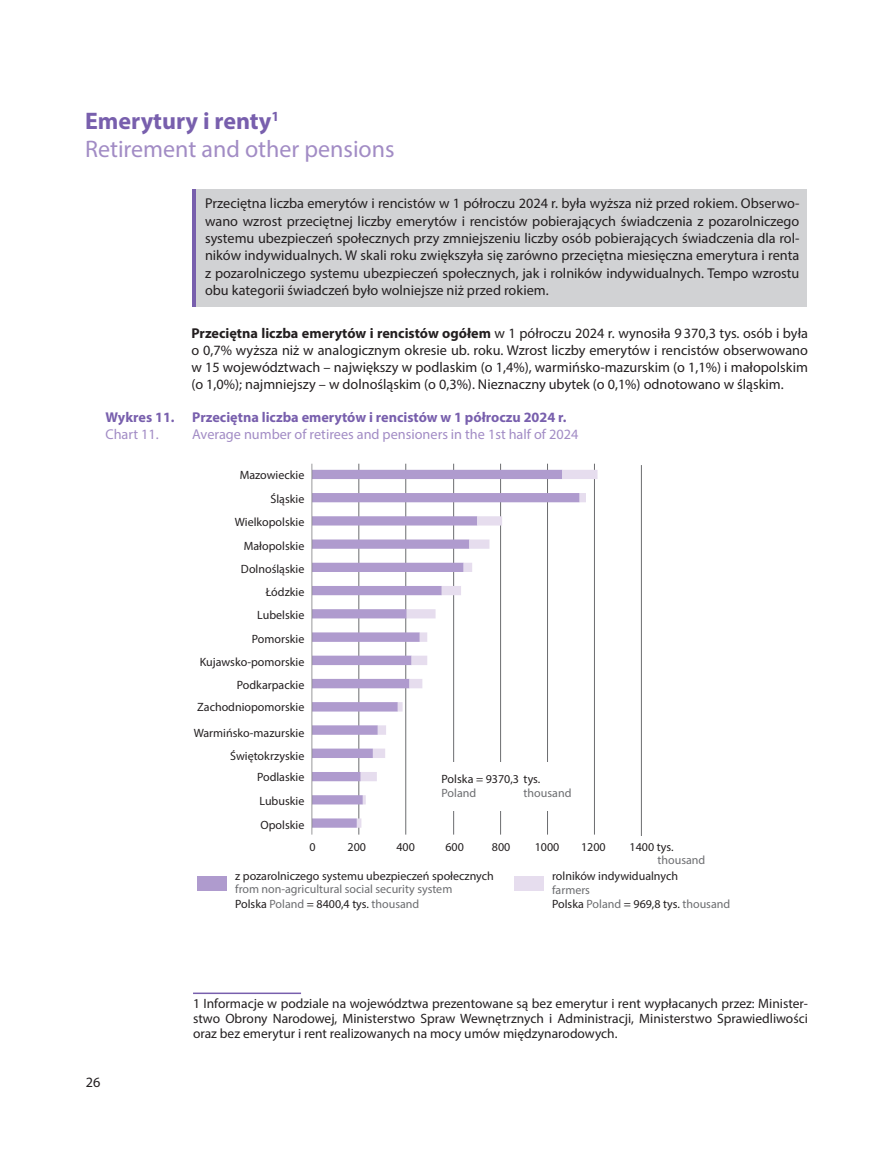
<style>
.page{position:relative;width:893px;height:1149px;background:#fff}
.page>*{position:absolute;margin:0;border:0;box-sizing:border-box;transform-origin:0 0}
.TYTUŁ_ENG{font:24px "Myriad Pro";color:#a28cc5}
.TYTUŁY_PL{font:700 24px "Myriad Pro";color:#785fad}
.TEKST_PL{font:14.25px/17.2px "Myriad Pro";color:#231f20;text-align:justify}
.mapy_wykresy_tabele_PL{font:700 14.25px "Myriad Pro";color:#785fad}
.mapy_wykresy_tabele_PL-2{font:14.25px "Myriad Pro";color:#a28cc5}
.mapy_wykresy_tabele_ENG{font:14.25px "Myriad Pro";color:#a28cc5}
.Przypis{font:13.5px/15px "Myriad Pro";color:#231f20;text-align:justify}
.t1{font:12px/13.5px "Myriad Pro";color:#231f20}
.t2{font:12px "Myriad Pro";color:#6c6d70}
.s1{font-weight:700}
.s2{color:#6c6d70}
</style>
<div class="page">
<div style="left:192px;top:189px;width:5px;height:118px;background:#785fad"></div>
<div style="left:197px;top:189px;width:610px;height:118px;background:#d1d2d4"></div>
<hr style="left:193px;top:992px;width:108px;height:1px;background:#785fad">
<hr style="left:641px;top:465px;width:1px;height:370px;background:#6c6d70">
<hr style="left:594px;top:463px;width:1px;height:371px;background:#6c6d70">
<hr style="left:547px;top:463px;width:1px;height:371px;background:#6c6d70">
<hr style="left:500px;top:463px;width:1px;height:371px;background:#6c6d70">
<hr style="left:453px;top:463px;width:1px;height:371px;background:#6c6d70">
<hr style="left:405px;top:463px;width:1px;height:371px;background:#6c6d70">
<hr style="left:359px;top:463px;width:1px;height:371px;background:#6c6d70">
<svg style="left:313px;top:469px;width:44px;height:358px"></svg>
<svg style="left:357px;top:469px;width:240px;height:358px"></svg>
<hr style="left:312px;top:463px;width:1px;height:371px;background:#6c6d70">
<div style="left:434px;top:761px;width:138px;height:49px;background:#fff"></div>
<div style="left:197px;top:875px;width:30px;height:15px;background:#af9bce"></div>
<div style="left:514px;top:875px;width:30px;height:15px;background:#e6ddee"></div>
<p class="TYTUŁY_PL" style="left:85px;top:105px;width:196px">Emerytury i renty<sup>1</sup></p>
<p class="TYTUŁ_ENG" style="left:85px;top:134px;width:311px">Retirement and other pensions</p>
<p class="TEKST_PL" style="left:205px;top:195px;width:596px">Przeciętna liczba emerytów i rencistów w 1 półroczu 2024 r. była wyższa niż przed rokiem. Obserwo&shy;wano wzrost przeciętnej liczby emerytów i rencistów pobierających świadczenia z pozarolniczego systemu ubezpieczeń społecznych przy zmniejszeniu liczby osób pobierających świadczenia dla rol&shy;ników indywidualnych. W skali roku zwiększyła się zarówno przeciętna miesięczna emerytura i renta z pozarolniczego systemu ubezpieczeń społecznych, jak i rolników indywidualnych. Tempo wzrostu obu kategorii świadczeń było wolniejsze niż przed rokiem.</p>
<p class="mapy_wykresy_tabele_PL" style="left:105px;top:407px;width:71px">Wykres 11.</p>
<p class="mapy_wykresy_tabele_ENG" style="left:105px;top:425px;width:55px">Chart 11.</p>
<p class="TEKST_PL" style="left:191px;top:324px;width:618px"><span class="s1">Przeciętna liczba emerytów i rencistów ogółem</span> w 1 półroczu 2024 r. wynosiła 9 370,3 tys. osób i była o 0,7% wyższa niż w analogicznym okresie ub. roku. Wzrost liczby emerytów i rencistów obserwowano w 15 województwach – największy w podlaskim (o 1,4%), warmińsko-mazurskim (o 1,1%) i małopolskim (o 1,0%); najmniejszy – w dolnośląskim (o 0,3%). Nieznaczny ubytek (o 0,1%) odnotowano w śląskim.</p>
<p class="mapy_wykresy_tabele_PL" style="left:192px;top:407px;width:376px">Przeciętna liczba emerytów i rencistów w 1 półroczu 2024 r.</p>
<p class="mapy_wykresy_tabele_PL-2" style="left:192px;top:425px;width:388px">Average number of retirees and pensioners in the 1st half of 2024</p>
<p class="t1" style="left:240px;top:468px;width:66px">Mazowieckie</p>
<p class="t1" style="left:271px;top:491px;width:35px">Śląskie</p>
<p class="t1" style="left:235px;top:515px;width:71px">Wielkopolskie</p>
<p class="t1" style="left:244px;top:538px;width:62px">Małopolskie</p>
<p class="t1" style="left:241px;top:561px;width:65px">Dolnośląskie</p>
<p class="t1" style="left:266px;top:584px;width:40px">Łódzkie</p>
<p class="t1" style="left:257px;top:607px;width:49px">Lubelskie</p>
<p class="t1" style="left:252px;top:631px;width:54px">Pomorskie</p>
<p class="t1" style="left:200px;top:654px;width:106px">Kujawsko-pomorskie</p>
<p class="t1" style="left:237px;top:677px;width:69px">Podkarpackie</p>
<p class="t1" style="left:197px;top:699px;width:109px">Zachodniopomorskie</p>
<p class="t1" style="left:194px;top:725px;width:112px">Warmińsko-mazurskie</p>
<p class="t1" style="left:230px;top:748px;width:76px">Świętokrzyskie</p>
<p class="t1" style="left:257px;top:770px;width:49px">Podlaskie</p>
<p class="t1" style="left:261px;top:817px;width:45px">Opolskie</p>
<p class="t1" style="left:260px;top:793px;width:46px">Lubuskie</p>
<p class="t1" style="left:442px;top:772px;width:100px">Polska = 9370,3 tys.<br><span class="s2">Poland</span></p>
<p class="t2" style="left:524px;top:785px;width:49px">thousand</p>
<p class="t1" style="left:309px;top:839px;width:8px">0</p>
<p class="t1" style="left:348px;top:839px;width:20px">200</p>
<p class="t1" style="left:396px;top:839px;width:20px">400</p>
<p class="t1" style="left:445px;top:839px;width:20px">600</p>
<p class="t1" style="left:535px;top:839px;width:26px">1000</p>
<p class="t1" style="left:581px;top:839px;width:26px">1200</p>
<p class="t1" style="left:658px;top:839px;width:49px;text-indent:-28px">1400 tys. <span class="s2">thousand</span></p>
<p class="t1" style="left:492px;top:839px;width:20px">800</p>
<p class="t1" style="left:235px;top:868px;width:260px">z pozarolniczego systemu ubezpieczeń społecznych <span class="s2">from non-agricultural social security system</span></p>
<p class="t1" style="left:552px;top:868px;width:127px;line-height:14.4px">rolników indywidualnych <span class="s2">farmers</span></p>
<p class="t1" style="left:235px;top:897px;width:186px">Polska <span class="s2">Poland</span> = 8400,4 tys. <span class="s2">thousand</span></p>
<p class="t1" style="left:552px;top:897px;width:180px">Polska <span class="s2">Poland</span> = 969,8 tys. <span class="s2">thousand</span></p>
<p class="TEKST_PL" style="left:86px;top:1072px;width:16px">26</p>
<p class="Przypis" style="left:193px;top:995px;width:616px">1 Informacje w podziale na województwa prezentowane są bez emerytur i rent wypłacanych przez: Minister&shy;stwo Obrony Narodowej, Ministerstwo Spraw Wewnętrznych i Administracji, Ministerstwo Sprawiedliwości oraz bez emerytur i rent realizowanych na mocy umów międzynarodowych.</p>
</div>
